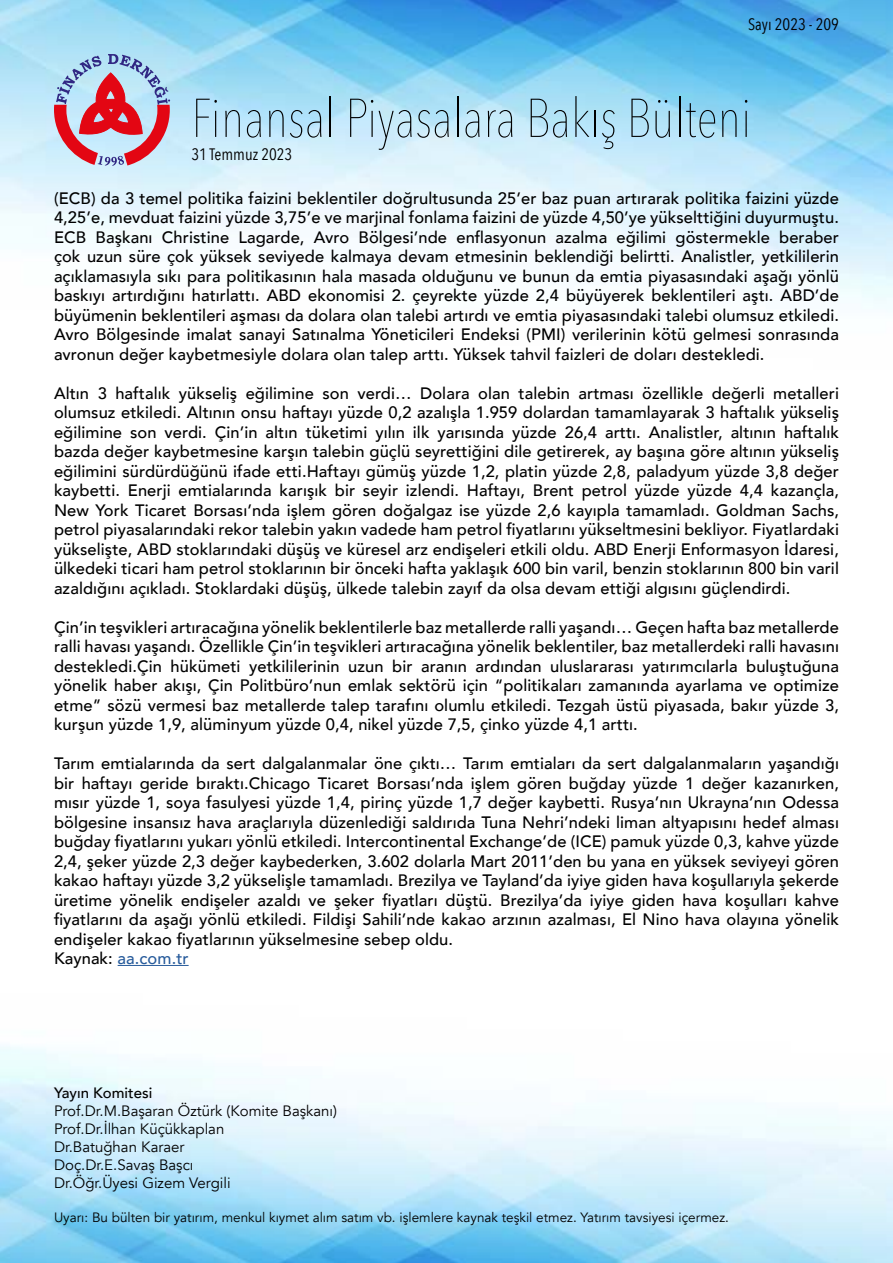
<style>
.page{position:relative;width:893px;height:1263px;background:#fff}
.page>*{position:absolute;margin:0;border:0;box-sizing:border-box;transform-origin:0 0}
.t1{font:200 54px "Avenir Next Condensed";color:#000}
.t2{font:500 16.5px/19.5px "Avenir";letter-spacing:.005em;color:#000;text-align:justify}
.t3{font:16.5px "Avenir Next Condensed";color:#000}
.t4{font:15px/18px "Avenir";color:#000}
.t5{font:500 15px "Avenir";color:#000}
.t6{font:13.5px "Avenir";color:#000}
.s1{color:#275b9b}
</style>
<div class="page">
<img style="left:0;top:0;width:893px;height:1263px">
<svg style="left:54px;top:54px;width:116px;height:112px"></svg>
<hr style="left:118px;top:965px;width:71px;height:1px;background:#275b9b">
<p class="t3" style="left:748px;top:10px;width:92px">Sayı 2023 - 209</p>
<h1 class="t1" style="left:191px;top:86px;width:561px">Finansal Piyasalara Bakış Bülteni</h1>
<p class="t3" style="left:191px;top:140px;width:103px">31 Temmuz 2023</p>
<p class="t2" style="left:54px;top:187px;width:786px">(ECB) da 3 temel politika faizini beklentiler doğrultusunda 25’er baz puan artırarak politika faizini yüzde 4,25’e, mevduat faizini yüzde 3,75’e ve marjinal fonlama faizini de yüzde 4,50’ye yükselttiğini duyurmuştu.<br>ECB Başkanı Christine Lagarde, Avro Bölgesi’nde enflasyonun azalma eğilimi göstermekle beraber çok uzun süre çok yüksek seviyede kalmaya devam etmesinin beklendiği belirtti. Analistler, yetkililerin açıklamasıyla sıkı para politikasının hala masada olduğunu ve bunun da emtia piyasasındaki aşağı yönlü baskıyı artırdığını hatırlattı. ABD ekonomisi 2. çeyrekte yüzde 2,4 büyüyerek beklentileri aştı. ABD’de büyümenin beklentileri aşması da dolara olan talebi artırdı ve emtia piyasasındaki talebi olumsuz etkiledi.<br>Avro Bölgesinde imalat sanayi Satınalma Yöneticileri Endeksi (PMI) verilerinin kötü gelmesi sonrasında avronun değer kaybetmesiyle dolara olan talep arttı. Yüksek tahvil faizleri de doları destekledi.</p>
<p class="t2" style="left:54px;top:382px;width:786px">Altın 3 haftalık yükseliş eğilimine son verdi… Dolara olan talebin artması özellikle değerli metalleri olumsuz etkiledi. Altının onsu haftayı yüzde 0,2 azalışla 1.959 dolardan tamamlayarak 3 haftalık yükseliş eğilimine son verdi. Çin’in altın tüketimi yılın ilk yarısında yüzde 26,4 arttı. Analistler, altının haftalık bazda değer kaybetmesine karşın talebin güçlü seyrettiğini dile getirerek, ay başına göre altının yükseliş eğilimini sürdürdüğünü ifade etti.Haftayı gümüş yüzde 1,2, platin yüzde 2,8, paladyum yüzde 3,8 değer kaybetti. Enerji emtialarında karışık bir seyir izlendi. Haftayı, Brent petrol yüzde yüzde 4,4 kazançla, New York Ticaret Borsası’nda işlem gören doğalgaz ise yüzde 2,6 kayıpla tamamladı. Goldman Sachs, petrol piyasalarındaki rekor talebin yakın vadede ham petrol fiyatlarını yükseltmesini bekliyor. Fiyatlardaki yükselişte, ABD stoklarındaki düşüş ve küresel arz endişeleri etkili oldu. ABD Enerji Enformasyon İdaresi, ülkedeki ticari ham petrol stoklarının bir önceki hafta yaklaşık 600 bin varil, benzin stoklarının 800 bin varil azaldığını açıkladı. Stoklardaki düşüş, ülkede talebin zayıf da olsa devam ettiği algısını güçlendirdi.</p>
<p class="t2" style="left:54px;top:616px;width:786px">Çin’in teşvikleri artıracağına yönelik beklentilerle baz metallerde ralli yaşandı… Geçen hafta baz metallerde ralli havası yaşandı. Özellikle Çin’in teşvikleri artıracağına yönelik beklentiler, baz metallerdeki ralli havasını destekledi.Çin hükümeti yetkililerinin uzun bir aranın ardından uluslararası yatırımcılarla buluştuğuna yönelik haber akışı, Çin Politbüro’nun emlak sektörü için “politikaları zamanında ayarlama ve optimize etme” sözü vermesi baz metallerde talep tarafını olumlu etkiledi. Tezgah üstü piyasada, bakır yüzde 3, kurşun yüzde 1,9, alüminyum yüzde 0,4, nikel yüzde 7,5, çinko yüzde 4,1 arttı.</p>
<p class="t2" style="left:54px;top:753px;width:786px;text-align:left">Tarım emtialarında da sert dalgalanmalar öne çıktı… Tarım emtiaları da sert dalgalanmaların yaşandığı bir haftayı geride bıraktı.Chicago Ticaret Borsası’nda işlem gören buğday yüzde 1 değer kazanırken, mısır yüzde 1, soya fasulyesi yüzde 1,4, pirinç yüzde 1,7 değer kaybetti. Rusya’nın Ukrayna’nın Odessa bölgesine insansız hava araçlarıyla düzenlediği saldırıda Tuna Nehri’ndeki liman altyapısını hedef alması buğday fiyatlarını yukarı yönlü etkiledi. Intercontinental Exchange’de (ICE) pamuk yüzde 0,3, kahve yüzde 2,4, şeker yüzde 2,3 değer kaybederken, 3.602 dolarla Mart 2011’den bu yana en yüksek seviyeyi gören kakao haftayı yüzde 3,2 yükselişle tamamladı. Brezilya ve Tayland’da iyiye giden hava koşullarıyla şekerde üretime yönelik endişeler azaldı ve şeker fiyatları düştü. Brezilya’da iyiye giden hava koşulları kahve fiyatlarını da aşağı yönlü etkiledi. Fildişi Sahili’nde kakao arzının azalması, El Nino hava olayına yönelik endişeler kakao fiyatlarının yükselmesine sebep oldu.<br>Kaynak: <span class="s1">aa.com.tr</span></p>
<p class="t5" style="left:54px;top:1080px;width:100px">Yayın Komitesi</p>
<p class="t4" style="left:54px;top:1102px;width:285px">Prof.Dr.M.Başaran Öztürk (Komite Başkanı)<br>Prof.Dr.İlhan Küçükkaplan<br>Dr.Batuğhan Karaer<br>Doç.Dr.E.Savaş Başcı<br>Dr.Öğr.Üyesi Gizem Vergili</p>
<p class="t6" style="left:54px;top:1210px;width:676px">Uyarı: Bu bülten bir yatırım, menkul kıymet alım satım vb. işlemlere kaynak teşkil etmez. Yatırım tavsiyesi içermez.</p>
</div>
